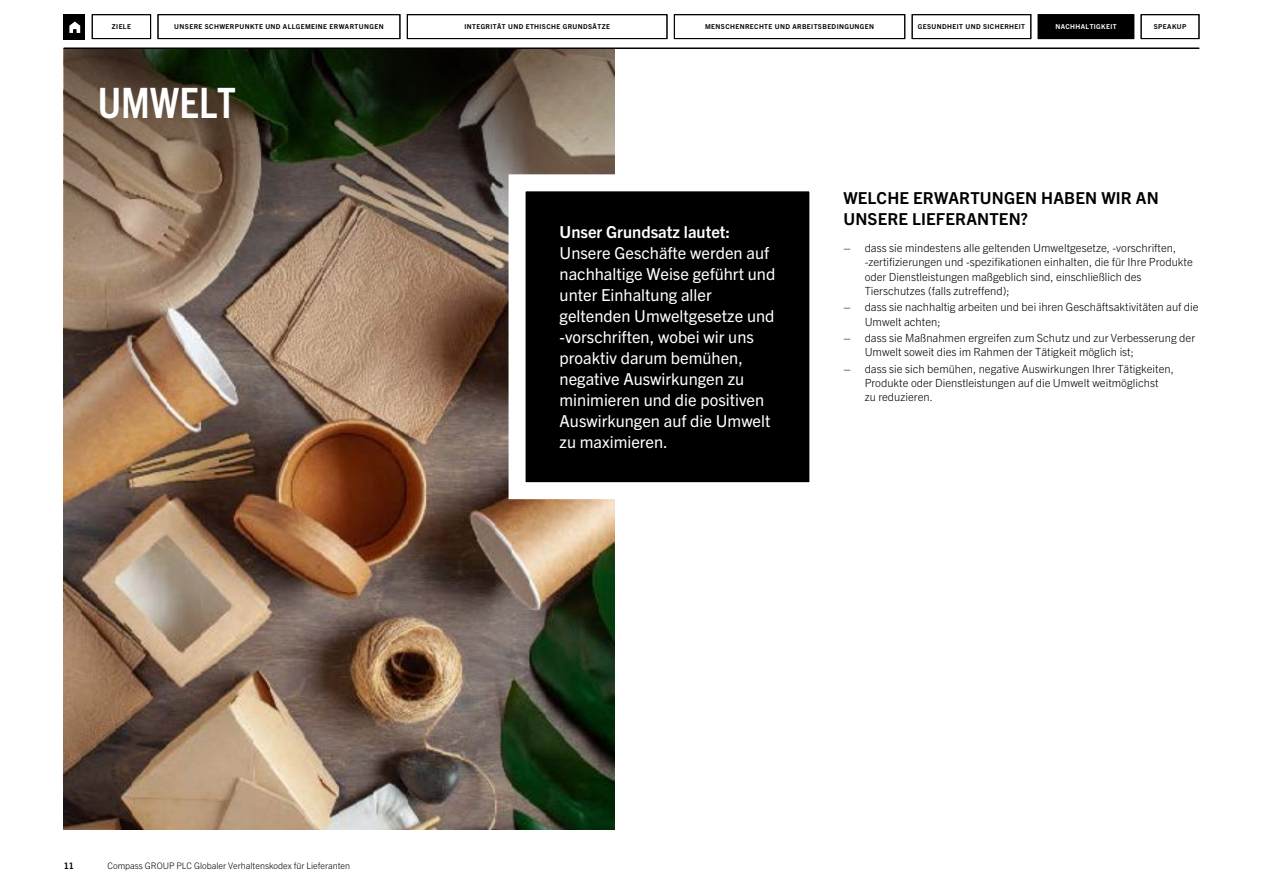
<style>
.page{position:relative;width:1263px;height:893px;background:#fff}
.page>*{position:absolute;margin:0;border:0;box-sizing:border-box;transform-origin:0 0}
.Page_Title{font:700 condensed 42px "Trade Gothic Next LT Pro";color:#fff}
.Introduction{font:16.5px/21px "Trade Gothic Next LT Pro";color:#fff}
.Heading-1{font:700 16.5px/21px "Trade Gothic Next LT Pro";letter-spacing:.01em;color:#000}
.t1{font:300 11.25px/14.2px "Trade Gothic Next LT Pro";color:#000}
.t2{font:300 9px "Trade Gothic Next LT Pro";color:#000}
.t3{font:700 9px "Trade Gothic Next LT Pro";color:#000}
.t4{font:700 6.75px "Trade Gothic Next LT Pro";letter-spacing:.06em;color:#000}
.t5{font:700 6.75px "Trade Gothic Next LT Pro";letter-spacing:.06em;color:#fff}
.s1{font-weight:700}
</style>
<div class="page">
<div style="left:1038px;top:15px;width:96px;height:24px;background:#000"></div>
<img style="left:64px;top:307px;width:550px;height:522px">
<svg style="left:64px;top:49px;width:550px;height:258px;background:#695b4a"></svg>
<svg style="left:500px;top:166px;width:310px;height:342px"></svg>
<div style="left:64px;top:14px;width:21px;height:26px;background:#000"></div>
<svg style="left:69px;top:22px;width:11px;height:11px"></svg>
<div style="left:92px;top:14px;width:59px;height:25px;border:1px solid #000"></div>
<div style="left:158px;top:14px;width:242px;height:25px;border:1px solid #000"></div>
<div style="left:407px;top:14px;width:260px;height:25px;border:1px solid #000"></div>
<div style="left:674px;top:14px;width:231px;height:25px;border:1px solid #000"></div>
<div style="left:912px;top:14px;width:119px;height:25px;border:1px solid #000"></div>
<div style="left:1038px;top:14px;width:96px;height:25px;border:1px solid #000"></div>
<div style="left:1141px;top:14px;width:58px;height:25px;border:1px solid #000"></div>
<hr style="left:64px;top:48px;width:1135px;height:1px;background:#000">
<p class="t4" style="left:112px;top:22px;width:20px">ZIELE</p>
<p class="t4" style="left:174px;top:22px;width:211px">UNSERE SCHWERPUNKTE UND ALLGEMEINE ERWARTUNGEN</p>
<p class="t4" style="left:464px;top:22px;width:147px">INTEGRITÄT UND ETHISCHE GRUNDSÄTZE</p>
<p class="t4" style="left:705px;top:22px;width:171px">MENSCHENRECHTE UND ARBEITSBEDINGUNGEN</p>
<p class="t4" style="left:918px;top:22px;width:109px">GESUNDHEIT UND SICHERHEIT</p>
<p class="t5" style="left:1055px;top:22px;width:63px">NACHHALTIGKEIT</p>
<p class="t4" style="left:1154px;top:22px;width:34px">SPEAKUP</p>
<p class="Page_Title" style="left:98px;top:74px;width:139px">UMWELT</p>
<p class="t3" style="left:64px;top:860px;width:12px">11</p>
<p class="t2" style="left:108px;top:860px;width:244px">Compass GROUP PLC Globaler Verhaltenskodex für Lieferanten</p>
<p class="Introduction" style="left:560px;top:221px;width:217px"><span class="s1">Unser Grundsatz lautet:<br></span>Unsere Geschäfte werden auf nachhaltige Weise geführt und unter Einhaltung aller geltenden Umweltgesetze und -vorschriften, wobei wir uns proaktiv darum bemühen, negative Auswirkungen zu minimieren und die positiven<br>Auswirkungen auf die Umwelt zu maximieren.</p>
<p class="Heading-1" style="left:843px;top:186px;width:317px">WELCHE ERWARTUNGEN HABEN WIR AN<br>UNSERE LIEFERANTEN?</p>
<p class="t1" style="left:865px;top:240px;width:330px;text-indent:-21px">– dass sie mindestens alle geltenden Umweltgesetze, -vorschriften, -zertifizierungen und -spezifikationen einhalten, die für Ihre Produkte oder Dienstleistungen maßgeblich sind, einschließlich des Tierschutzes (falls zutreffend);</p>
<p class="t1" style="left:865px;top:299px;width:335px;text-indent:-21px">– dass sie nachhaltig arbeiten und bei ihren Geschäftsaktivitäten auf die<br>Umwelt achten;</p>
<p class="t1" style="left:865px;top:330px;width:332px;text-indent:-21px">– dass sie Maßnahmen ergreifen zum Schutz und zur Verbesserung der<br>Umwelt soweit dies im Rahmen der Tätigkeit möglich ist;</p>
<p class="t1" style="left:865px;top:361px;width:311px;text-indent:-21px">– dass sie sich bemühen, negative Auswirkungen Ihrer Tätigkeiten,<br>Produkte oder Dienstleistungen auf die Umwelt weitmöglichst<br>zu reduzieren.</p>
</div>
